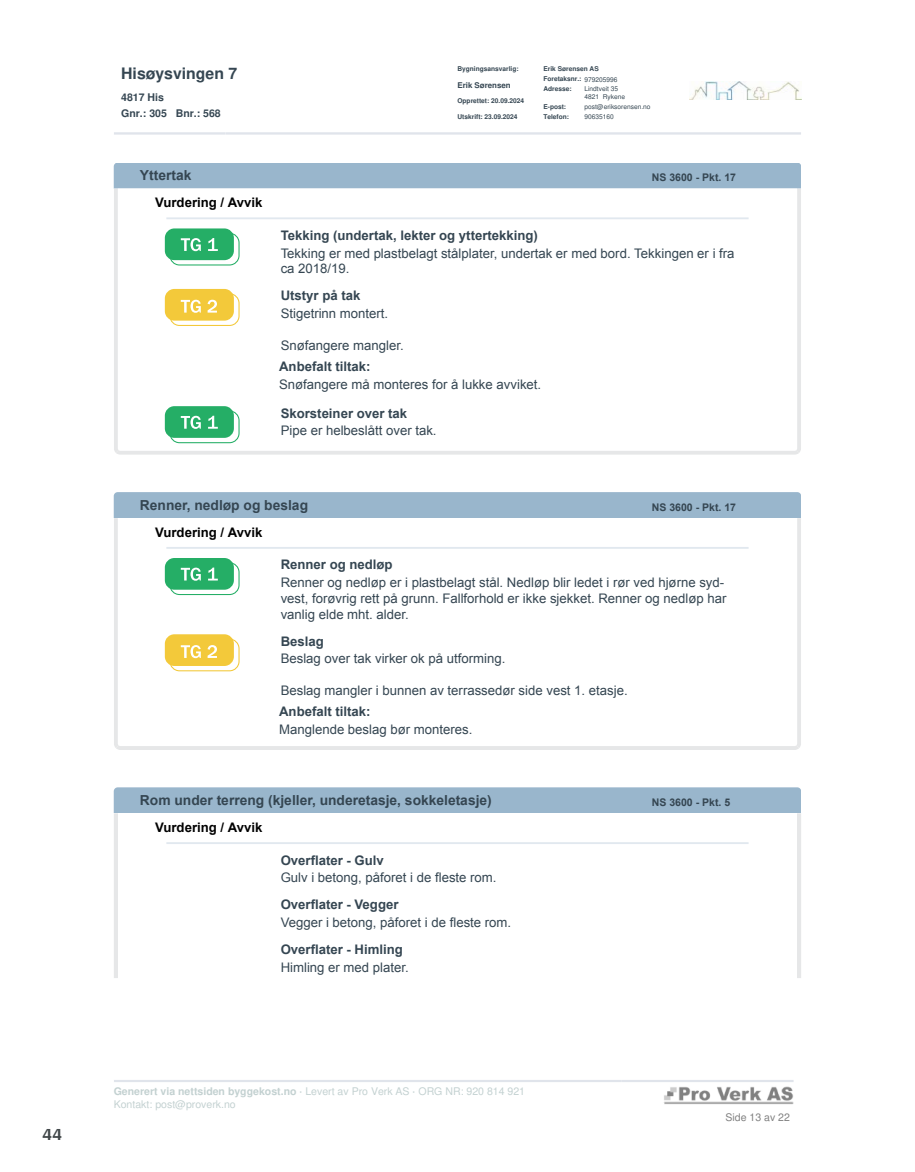
<style>
.page{position:relative;width:915px;height:1172px;background:#fff}
.page>*{position:absolute;margin:0;border:0;box-sizing:border-box;transform-origin:0 0}
.t1{font:700 18px "Arya";color:#414749}
.t2{font:700 15.75px "Helvetica";color:#354652}
.t3{font:700 13.8px "Arial";color:#354652}
.t4{font:13.2px/15.8px "Arial";color:#354652}
.t5{font:700 13.2px "Arial";color:#354652}
.t6{font:700 13.2px "Arial";color:#000}
.t7{font:10.5px/12.6px "Helvetica";color:#c3d1d1}
.t8{font:700 10.5px "Arial";color:#354652}
.t9{font:700 10.5px/16.4px "Helvetica";color:#354652}
.t10{font:10.5px "Helvetica";color:#808080}
.t11{font:700 7.95px "Helvetica";color:#354652}
.t12{font:700 6.6px/9.8px "Helvetica";color:#354652}
.t13{font:6.6px/7.9px "Helvetica";color:#354652}
.s1{font-weight:400}
.s2{font-weight:700}
</style>
<div class="page">
<hr style="left:114px;top:132px;width:687px;height:3px;background:#e8ebf0">
<img style="left:689px;top:81px;width:112px;height:18px">
<svg style="left:114px;top:163px;width:687px;height:292px"></svg>
<svg style="left:114px;top:492px;width:687px;height:258px"></svg>
<div style="left:114px;top:787px;width:687px;height:26px;background:#99b6cc"></div>
<svg style="left:797px;top:813px;width:3px;height:165px"></svg>
<hr style="left:114px;top:813px;width:4px;height:165px;background:#e6e7e8">
<hr style="left:166px;top:842px;width:582px;height:2px;background:#e1e8ef">
<svg style="left:114px;top:1080px;width:679px;height:2px"></svg>
<img style="left:664px;top:1086px;width:129px;height:19px">
<h1 class="t1" style="left:43px;top:1123px;width:21px">44</h1>
<p class="t2" style="left:121px;top:67px;width:117px">Hisøysvingen 7</p>
<p class="t9" style="left:121px;top:90px;width:101px">4817 His<br>Gnr.: 305 Bnr.: 568</p>
<p class="t12" style="left:457px;top:65px;width:63px">Bygningsansvarlig:</p>
<p class="t11" style="left:457px;top:82px;width:55px">Erik Sørensen</p>
<p class="t12" style="left:457px;top:97px;width:68px">Opprettet: 20.09.2024</p>
<p class="t12" style="left:457px;top:112px;width:62px">Utskrift: 23.09.2024</p>
<p class="t12" style="left:543px;top:65px;width:76px">Erik Sørensen AS<br>Foretaksnr.: <span class="s1">979205996</span></p>
<p class="t12" style="left:543px;top:85px;width:30px">Adresse:</p>
<p class="t13" style="left:584px;top:86px;width:42px">Lindtveit 35<br>4821 Rykene</p>
<p class="t12" style="left:543px;top:102px;width:24px">E-post:</p>
<p class="t13" style="left:584px;top:103px;width:67px">post@eriksorensen.no</p>
<p class="t12" style="left:543px;top:112px;width:27px">Telefon:</p>
<p class="t13" style="left:584px;top:113px;width:31px">90635160</p>
<p class="t3" style="left:140px;top:166px;width:53px">Yttertak</p>
<p class="t8" style="left:651px;top:170px;width:86px">NS 3600 - Pkt. 17</p>
<p class="t6" style="left:155px;top:193px;width:109px">Vurdering / Avvik</p>
<p class="t5" style="left:280px;top:226px;width:259px">Tekking (undertak, lekter og yttertekking)</p>
<p class="t4" style="left:280px;top:245px;width:455px">Tekking er med plastbelagt stålplater, undertak er med bord. Tekkingen er i fra ca 2018/19.</p>
<p class="t5" style="left:280px;top:287px;width:81px">Utstyr på tak</p>
<p class="t4" style="left:280px;top:305px;width:109px">Stigetrinn montert.</p>
<p class="t4" style="left:280px;top:337px;width:124px">Snøfangere mangler.</p>
<p class="t5" style="left:279px;top:357px;width:93px">Anbefalt tiltak:</p>
<p class="t4" style="left:279px;top:376px;width:263px">Snøfangere må monteres for å lukke avviket.</p>
<p class="t5" style="left:280px;top:404px;width:128px">Skorsteiner over tak</p>
<p class="t4" style="left:280px;top:423px;width:157px">Pipe er helbeslått over tak.</p>
<p class="t3" style="left:140px;top:495px;width:170px">Renner, nedløp og beslag</p>
<p class="t8" style="left:651px;top:500px;width:86px">NS 3600 - Pkt. 17</p>
<p class="t6" style="left:155px;top:523px;width:109px">Vurdering / Avvik</p>
<p class="t5" style="left:280px;top:556px;width:113px">Renner og nedløp</p>
<p class="t4" style="left:280px;top:574px;width:447px">Renner og nedløp er i plastbelagt stål. Nedløp blir ledet i rør ved hjørne syd&shy;vest, forøvrig rett på grunn. Fallforhold er ikke sjekket. Renner og nedløp har vanlig elde mht. alder.</p>
<p class="t5" style="left:280px;top:632px;width:45px">Beslag</p>
<p class="t4" style="left:280px;top:651px;width:226px">Beslag over tak virker ok på utforming.</p>
<p class="t4" style="left:280px;top:682px;width:348px">Beslag mangler i bunnen av terrassedør side vest 1. etasje.</p>
<p class="t5" style="left:279px;top:703px;width:93px">Anbefalt tiltak:</p>
<p class="t4" style="left:279px;top:721px;width:195px">Manglende beslag bør monteres.</p>
<p class="t3" style="left:140px;top:790px;width:353px">Rom under terreng (kjeller, underetasje, sokkeletasje)</p>
<p class="t8" style="left:651px;top:795px;width:80px">NS 3600 - Pkt. 5</p>
<p class="t6" style="left:155px;top:818px;width:109px">Vurdering / Avvik</p>
<p class="t5" style="left:280px;top:851px;width:105px">Overflater - Gulv</p>
<p class="t4" style="left:280px;top:870px;width:217px">Gulv i betong, påforet i de fleste rom.</p>
<p class="t5" style="left:280px;top:895px;width:119px">Overflater - Vegger</p>
<p class="t4" style="left:280px;top:914px;width:232px">Vegger i betong, påforet i de fleste rom.</p>
<p class="t5" style="left:280px;top:940px;width:124px">Overflater - Himling</p>
<p class="t4" style="left:280px;top:959px;width:130px">Himling er med plater.</p>
<p class="t7" style="left:114px;top:1086px;width:413px"><span class="s2">Generert via nettsiden byggekost.no ·</span> Levert av Pro Verk AS <span class="s2">·</span> ORG NR: 920 814 921<br>Kontakt: post@proverk.no</p>
<p class="t10" style="left:725px;top:1113px;width:66px">Side 13 av 22</p>
</div>
